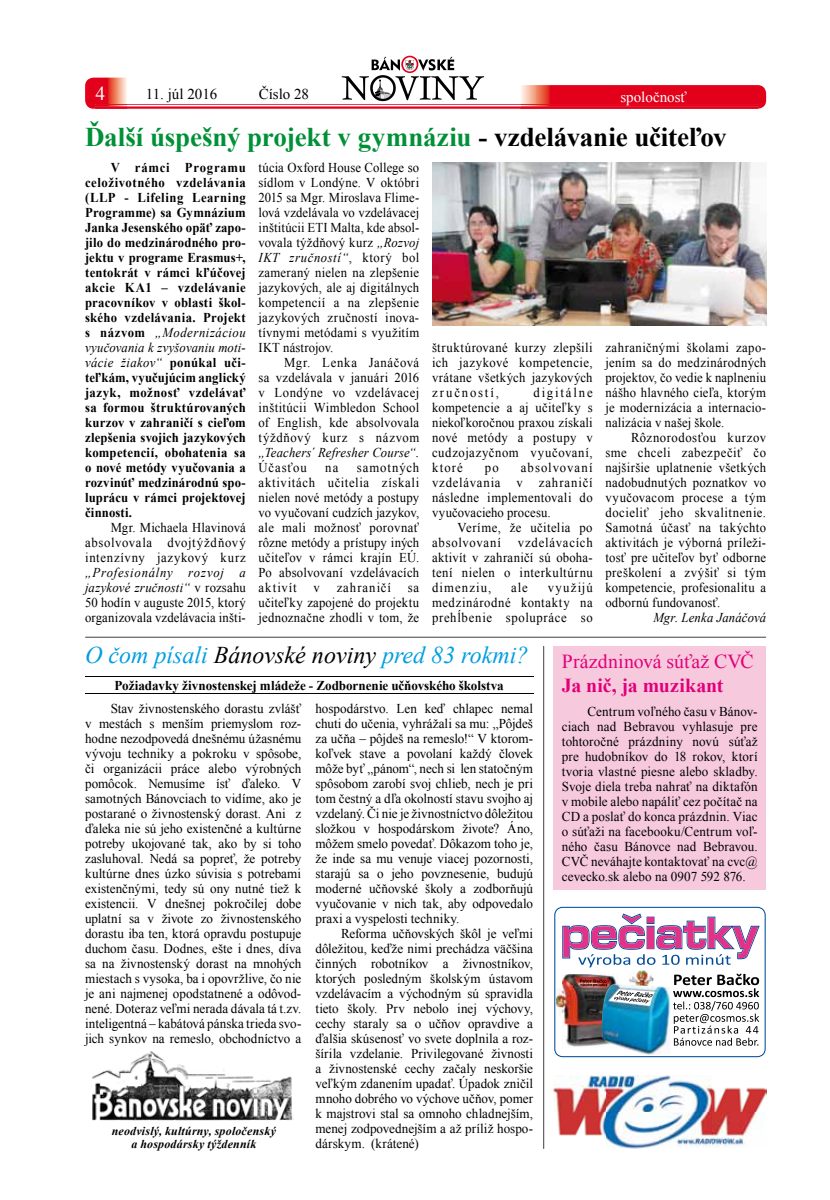
<style>
.page{position:relative;width:830px;height:1200px;background:#fff}
.page>*{position:absolute;margin:0;border:0;box-sizing:border-box;transform-origin:0 0}
.t1{font:700 27px "Times New Roman";letter-spacing:-.005em;color:#009037}
.t2{font:italic 24px "Times New Roman";color:#009ee0}
.t3{font:19.8px "Times New Roman";color:#e2007a}
.t4{font:700 19.8px "Times New Roman";letter-spacing:-.005em;color:#e2007a}
.t5{font:19.5px "Times New Roman";color:#fff}
.t6{font:15px "Times New Roman";color:#000}
.t7{font:15px "Times New Roman";color:#fff}
.t8{font:13.5px/15px "Times New Roman";letter-spacing:.02em;color:#000;text-align:justify}
.t9{font:13.5px/15px "Times New Roman";letter-spacing:.02em;color:#000;text-align:justify;scale:.94 1}
.t10{font:700 13.5px/15px "Times New Roman";letter-spacing:.005em;color:#000;text-align:justify;scale:.94 1}
.t11{font:700 13.5px "Times New Roman";letter-spacing:.005em;color:#000}
.t12{font:italic 13.5px "Times New Roman";letter-spacing:.01em;color:#000;scale:.94 1}
.t13{font:13.5px "Times New Roman";letter-spacing:.07em;color:#000;scale:.94 1}
.t14{font:italic 700 12px/13.5px "Times New Roman";letter-spacing:.015em;color:#000;text-align:center}
.s1{color:#000}
.s2{font-weight:400;font-style:italic}
.s3{font-style:italic}
</style>
<div class="page">
<hr style="left:95px;top:104px;width:662px;height:1px;background:#e2001a">
<hr style="left:95px;top:106px;width:663px;height:3px;background:#e2001a">
<svg style="left:341px;top:56px;width:143px;height:45px"></svg>
<svg style="left:520px;top:85px;width:245px;height:24px;background:#e31328"></svg>
<svg style="left:85px;top:78px;width:42px;height:31px"></svg>
<img style="left:92px;top:1051px;width:202px;height:69px">
<hr style="left:85px;top:675px;width:448px;height:1px;background:#000">
<hr style="left:85px;top:693px;width:448px;height:1px;background:#000">
<img style="left:432px;top:163px;width:333px;height:162px">
<div style="left:553px;top:645px;width:212px;height:243px;background:#f7c9dd"></div>
<img style="left:554px;top:906px;width:211px;height:150px">
<img style="left:553px;top:1075px;width:212px;height:73px">
<hr style="left:543px;top:645px;width:1px;height:503px;background:#000">
<hr style="left:85px;top:636px;width:680px;height:1px;background:#000">
<h3 class="t5" style="left:95px;top:80px;width:11px">4</h3>
<p class="t6" style="left:146px;top:84px;width:73px">11. júl 2016</p>
<p class="t6" style="left:258px;top:84px;width:52px">Číslo 28</p>
<p class="t7" style="left:620px;top:87px;width:68px">spoločnosť</p>
<h1 class="t1" style="left:85px;top:118px;width:642px">Ďalší úspešný projekt v gymnáziu <span class="s1">- vzdelávanie učiteľov</span></h1>
<p class="t10" style="left:85px;top:159px;width:172px;text-indent:26px">V rámci Programu celoživotného vzdelávania (LLP - Lifeling Learning Programme) sa Gymnázium Janka Jesenského opäť zapo&shy;jilo do medzinárodného pro&shy;jektu v programe Erasmus+, tentokrát v rámci kľúčovej akcie KA1 – vzdelávanie pracovníkov v oblasti škol&shy;ského vzdelávania. Projekt s názvom <span class="s2">„Modernizáciou vyučovania k zvyšovaniu moti&shy;vácie žiakov“</span> ponúkal uči&shy;teľkám, vyučujúcim anglický jazyk, možnosť vzdelávať sa formou štruktúrovaných kurzov v zahraničí s cieľom zlepšenia svojich jazykových kompetencií, obohatenia sa o nové metódy vyučovania a rozvinúť medzinárodnú spo&shy;luprácu v rámci projektovej činnosti.</p>
<p class="t9" style="left:85px;top:520px;width:172px;text-indent:26px">Mgr. Michaela Hlavinová absolvovala dvojtýždňový intenzívny jazykový kurz</p>
<p class="t9" style="left:85px;top:565px;width:172px"><span class="s3">„Profesionálny rozvoj a jazykové zručnosti“</span> v rozsahu 50 hodín v auguste 2015, ktorý organizovala vzdelávacia inšti-</p>
<p class="t9" style="left:258px;top:160px;width:172px">túcia Oxford House College so sídlom v Londýne. V októbri 2015 sa Mgr. Miroslava Flime&shy;lová vzdelávala vo vzdelávacej inštitúcii ETI Malta, kde absol&shy;vovala týždňový kurz <span class="s3">„Rozvoj IKT zručností“</span>, ktorý bol zameraný nielen na zlepšenie jazykových, ale aj digitálnych kompetencií a na zlepšenie jazykových zručností inova&shy;tívnymi metódami s využitím IKT nástrojov.</p>
<p class="t9" style="left:258px;top:355px;width:172px;text-indent:26px">Mgr. Lenka Janáčová sa vzdelávala v januári 2016 v Londýne vo vzdelávacej inštitúcii Wimbledon School of English, kde absolvovala týždňový kurz s názvom</p>
<p class="t12" style="left:258px;top:443px;width:172px">„Teachers´ Refresher Course“.</p>
<p class="t13" style="left:258px;top:458px;width:53px">Účasťou</p>
<p class="t9" style="left:325px;top:460px;width:15px">na</p>
<p class="t9" style="left:605px;top:339px;width:172px">zahraničnými školami zapo&shy;jením sa do medzinárodných projektov, čo vedie k naplneniu nášho hlavného cieľa, ktorým je modernizácia a internacio&shy;nalizácia v našej škole.</p>
<p class="t9" style="left:605px;top:429px;width:172px;text-indent:26px">Rôznorodosťou kurzov sme chceli zabezpečiť čo najširšie uplatnenie všetkých nadobudnutých poznatkov vo vyučovacom procese a tým docieliť jeho skvalitnenie.<br>Samotná účasť na takýchto aktivitách je výborná príleži&shy;tosť pre učiteľov byť odborne preškolení a zvýšiť si tým kompetencie, profesionalitu a odbornú fundovanosť.</p>
<p class="t12" style="left:653px;top:608px;width:121px">Mgr. Lenka Janáčová</p>
<h3 class="t3" style="left:561px;top:648px;width:193px">Prázdninová súťaž CVČ</h3>
<h3 class="t4" style="left:561px;top:671px;width:163px">Ja nič, ja muzikant</h3>
<p class="t8" style="left:561px;top:703px;width:197px;text-indent:26px">Centrum voľného času v Bánov&shy;ciach nad Bebravou vyhlasuje pre tohtoročné prázdniny novú súťaž pre hudobníkov do 18 rokov, ktorí tvoria vlastné piesne alebo skladby.<br>Svoje diela treba nahrať na diktafón v mobile alebo napáliť cez počítač na CD a poslať do konca prázdnin. Viac o súťaži na facebooku/Centrum voľ&shy;ného času Bánovce nad Bebravou.<br>CVČ neváhajte kontaktovať na cvc@ cevecko.sk alebo na 0907 592 876.</p>
<p class="t9" style="left:432px;top:339px;width:172px">štruktúrované kurzy zlepšili ich jazykové kompetencie, vrátane všetkých jazykových zručností,</p>
<p class="t9" style="left:432px;top:384px;width:172px;text-indent:101px">digitálne kompetencie a aj učiteľky s niekoľkoročnou praxou získali nové metódy a postupy v cudzojazyčnom vyučovaní, ktoré</p>
<p class="t9" style="left:432px;top:459px;width:172px;text-indent:89px">absolvovaní vzdelávania v zahraničí následne implementovali do vyučovacieho procesu.</p>
<p class="t9" style="left:432px;top:519px;width:172px;text-indent:26px">Veríme, že učitelia po absolvovaní vzdelávacích aktivít v zahraničí sú oboha&shy;tení nielen o interkultúrnu dimenziu,</p>
<p class="t9" style="left:258px;top:460px;width:172px;text-indent:98px">samotných aktivitách učitelia získali nielen nové metódy a postupy vo vyučovaní cudzích jazykov, ale mali možnosť porovnať rôzne metódy a prístupy iných učiteľov v rámci krajín EÚ.<br>Po absolvovaní vzdelávacích aktivít v zahraničí sa učiteľky zapojené do projektu jednoznačne zhodli v tom, že</p>
<p class="t9" style="left:484px;top:459px;width:16px">po</p>
<p class="t9" style="left:432px;top:579px;width:172px;text-indent:116px">využijú medzinárodné kontakty na prehĺbenie spolupráce so</p>
<p class="t9" style="left:511px;top:579px;width:19px">ale</p>
<h2 class="t2" style="left:85px;top:638px;width:444px">O čom písali <span class="s1">Bánovské noviny</span> pred 83 rokmi?</h2>
<p class="t11" style="left:114px;top:675px;width:390px">Požiadavky živnostenskej mládeže - Zodbornenie učňovského školstva</p>
<p class="t8" style="left:85px;top:700px;width:218px;text-indent:26px">Stav živnostenského dorastu zvlášť v mestách s menším priemyslom roz&shy;hodne nezodpovedá dnešnému úžasnému vývoju techniky a pokroku v spôsobe, či organizácii práce alebo výrobných pomôcok. Nemusíme ísť ďaleko. V samotných Bánovciach to vidíme, ako je postarané o živnostenský dorast. Ani z ďaleka nie sú jeho existenčné a kultúrne potreby ukojované tak, ako by si toho zasluhoval. Nedá sa popreť, že potreby kultúrne dnes úzko súvisia s potrebami existenčnými, tedy sú ony nutné tiež k existencii. V dnešnej pokročilej dobe uplatní sa v živote zo živnostenského dorastu iba ten, ktorá opravdu postupuje duchom času. Dodnes, ešte i dnes, díva sa na živnostenský dorast na mnohých miestach s vysoka, ba i opovržlive, čo nie je ani najmenej opodstatnené a odôvod&shy;nené. Doteraz veľmi nerada dávala tá t.zv. inteligentná – kabátová pánska trieda svo&shy;jich synkov na remeslo, obchodníctvo a</p>
<p class="t8" style="left:315px;top:700px;width:219px">hospodárstvo. Len keď chlapec nemal chuti do učenia, vyhrážali sa mu: „Pôjdeš za učňa – pôjdeš na remeslo!“ V ktorom&shy;koľvek stave a povolaní každý človek môže byť „pánom“, nech si len statočným spôsobom zarobí svoj chlieb, nech je pri tom čestný a dľa okolností stavu svojho aj vzdelaný. Či nie je živnostníctvo dôležitou složkou v hospodárskom živote? Áno, môžem smelo povedať. Dôkazom toho je, že inde sa mu venuje viacej pozornosti, starajú sa o jeho povznesenie, budujú moderné učňovské školy a zodborňujú vyučovanie v nich tak, aby odpovedalo praxi a vyspelosti techniky.</p>
<p class="t8" style="left:315px;top:925px;width:219px;text-indent:26px">Reforma učňovských škôl je veľmi dôležitou, keďže nimi prechádza väčšina činných robotníkov a živnostníkov, ktorých posledným školským ústavom vzdelávacím a východným sú spravidla tieto školy. Prv nebolo inej výchovy, cechy staraly sa o učňov opravdive a ďalšia skúsenosť vo svete doplnila a roz&shy;šírila vzdelanie. Privilegované živnosti a živnostenské cechy začaly neskoršie veľkým zdanením upadať. Úpadok zničil mnoho dobrého vo výchove učňov, pomer k majstrovi stal sa omnoho chladnejším, menej zodpovednejším a až príliž hospo&shy;dárskym. (krátené)</p>
<p class="t14" style="left:112px;top:1123px;width:166px">neodvislý, kultúrny, spoločenský a hospodársky týždenník</p>
</div>
